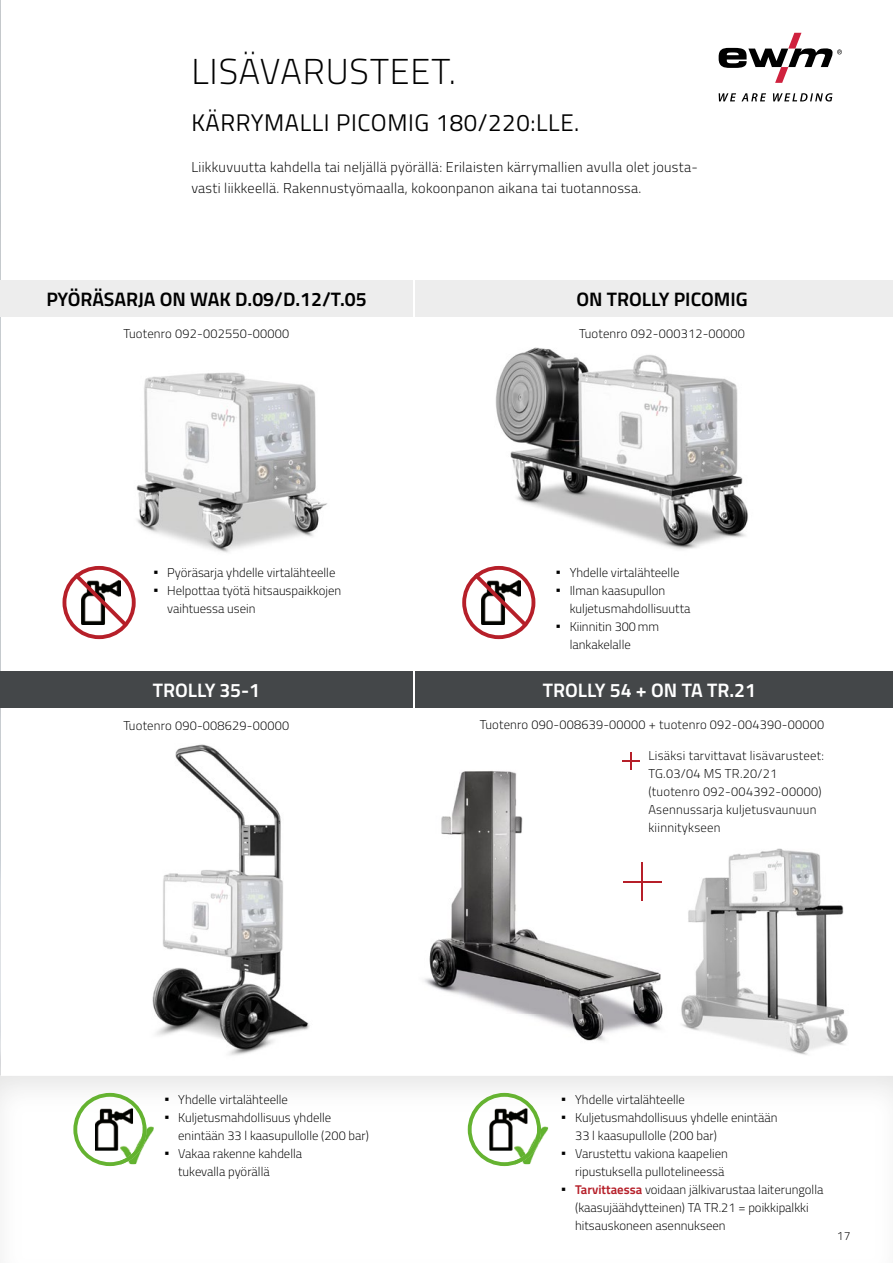
<style>
.page{position:relative;width:893px;height:1263px;background:#fff}
.page>*{position:absolute;margin:0;border:0;box-sizing:border-box;transform-origin:0 0}
.t1{font:300 36px "Titillium Text";letter-spacing:.025em;color:#000}
.t2{font:24px "Titillium Text";letter-spacing:.025em;color:#000}
.t3{font:700 19.5px "Titillium Text";color:#000}
.t4{font:700 19.5px "Titillium Text";color:#fff}
.t5{font:300 14.25px/21px "Titillium Text";letter-spacing:.02em;color:#000}
.t6{font:300 12.75px/18px "Titillium Text";color:#000}
.t7{font:300 12.75px/18px "Titillium Text";letter-spacing:.02em;color:#000}
.t8{font:300 12px "Titillium Text";color:#000}
.s1{font-family:"Arial";font-weight:400;font-size:14.25px}
.s2{font-weight:700;color:#b61f29}
</style>
<div class="page">
<img style="left:0;top:0;width:1px;height:1076px">
<div style="left:0;top:281px;width:413px;height:36px;background:#ededed"></div>
<div style="left:415px;top:281px;width:478px;height:36px;background:#ededed"></div>
<div style="left:0;top:672px;width:413px;height:36px;background:#444749"></div>
<div style="left:415px;top:672px;width:478px;height:36px;background:#444749"></div>
<svg style="left:462px;top:566px;width:73px;height:73px"></svg>
<svg style="left:63px;top:566px;width:73px;height:73px"></svg>
<img style="left:495px;top:347px;width:253px;height:203px">
<img style="left:136px;top:372px;width:192px;height:181px">
<img style="left:424px;top:752px;width:239px;height:289px">
<svg style="left:468px;top:1093px;width:73px;height:73px"></svg>
<img style="left:541px;top:1126px;width:7px;height:15px">
<img style="left:515px;top:1126px;width:26px;height:38px">
<svg style="left:73px;top:1093px;width:74px;height:73px"></svg>
<img style="left:147px;top:1126px;width:7px;height:15px">
<img style="left:120px;top:1126px;width:27px;height:38px">
<img style="left:152px;top:744px;width:158px;height:311px">
<hr style="left:641px;top:862px;width:2px;height:39px;background:#b61f29">
<hr style="left:623px;top:881px;width:38px;height:1px;background:#b61f29">
<svg style="left:623px;top:753px;width:17px;height:17px"></svg>
<img style="left:681px;top:848px;width:167px;height:207px">
<svg style="left:719px;top:93px;width:113px;height:9px"></svg>
<svg style="left:719px;top:33px;width:123px;height:50px"></svg>
<h1 class="t1" style="left:191px;top:46px;width:266px">LISÄVARUSTEET.</h1>
<h2 class="t2" style="left:191px;top:105px;width:389px">KÄRRYMALLI PICOMIG 180/220:LLE.</h2>
<p class="t5" style="left:191px;top:156px;width:508px">Liikkuvuutta kahdella tai neljällä pyörällä: Erilaisten kärrymallien avulla olet jousta&shy;vasti liikkeellä. Rakennustyömaalla, kokoonpanon aikana tai tuotannossa.</p>
<h3 class="t3" style="left:46px;top:284px;width:322px">PYÖRÄSARJA ON WAK D.09/D.12/T.05</h3>
<h3 class="t3" style="left:576px;top:284px;width:173px">ON TROLLY PICOMIG</h3>
<p class="t6" style="left:123px;top:324px;width:167px">Tuotenro 092-002550-00000</p>
<p class="t6" style="left:579px;top:324px;width:167px">Tuotenro 092-000312-00000</p>
<p class="t6" style="left:153px;top:562px;width:184px"><span class="s1">▪</span> Pyöräsarja yhdelle virtalähteelle</p>
<p class="t6" style="left:167px;top:580px;width:175px;text-indent:-14px"><span class="s1">▪</span> Helpottaa työtä hitsauspaikkojen vaihtuessa usein</p>
<p class="t6" style="left:556px;top:562px;width:125px"><span class="s1">▪</span> Yhdelle virtalähteelle</p>
<p class="t6" style="left:570px;top:580px;width:122px;text-indent:-14px"><span class="s1">▪</span> Ilman kaasupullon kuljetusmahdollisuutta</p>
<p class="t6" style="left:570px;top:616px;width:91px;text-indent:-14px"><span class="s1">▪</span> Kiinnitin 300 mm lankakelalle</p>
<h3 class="t4" style="left:153px;top:675px;width:109px">TROLLY 35-1</h3>
<h3 class="t4" style="left:543px;top:675px;width:215px">TROLLY 54 + ON TA TR.21</h3>
<p class="t6" style="left:123px;top:716px;width:167px">Tuotenro 090-008629-00000</p>
<p class="t6" style="left:480px;top:715px;width:346px">Tuotenro 090-008639-00000 + tuotenro 092-004390-00000</p>
<p class="t7" style="left:648px;top:746px;width:177px">Lisäksi tarvittavat lisävarusteet:<br>TG.03/04 MS TR.20/21 (tuotenro 092-004392-00000)<br>Asennussarja kuljetusvaunuun kiinnitykseen</p>
<p class="t6" style="left:164px;top:1089px;width:125px"><span class="s1">▪</span> Yhdelle virtalähteelle</p>
<p class="t6" style="left:178px;top:1107px;width:192px;text-indent:-14px"><span class="s1">▪</span> Kuljetusmahdollisuus yhdelle enintään 33 l kaasupullolle (200 bar)</p>
<p class="t6" style="left:178px;top:1143px;width:125px;text-indent:-14px"><span class="s1">▪</span> Vakaa rakenne kahdella tukevalla pyörällä</p>
<p class="t6" style="left:561px;top:1089px;width:125px"><span class="s1">▪</span> Yhdelle virtalähteelle</p>
<p class="t6" style="left:575px;top:1107px;width:204px;text-indent:-14px"><span class="s1">▪</span> Kuljetusmahdollisuus yhdelle enintään<br>33 l kaasupullolle (200 bar)</p>
<p class="t6" style="left:561px;top:1143px;width:168px;text-align:right"><span class="s1">▪</span> Varustettu vakiona kaapelien ripustuksella pullotelineessä</p>
<p class="t6" style="left:575px;top:1179px;width:250px;text-indent:-14px"><span class="s1">▪</span> <span class="s2">Tarvittaessa</span> voidaan jälkivarustaa laiterungolla (kaasujäähdytteinen) TA TR.21 = poikkipalkki hitsauskoneen asennukseen</p>
<p class="t8" style="left:837px;top:1227px;width:15px">17</p>
</div>
